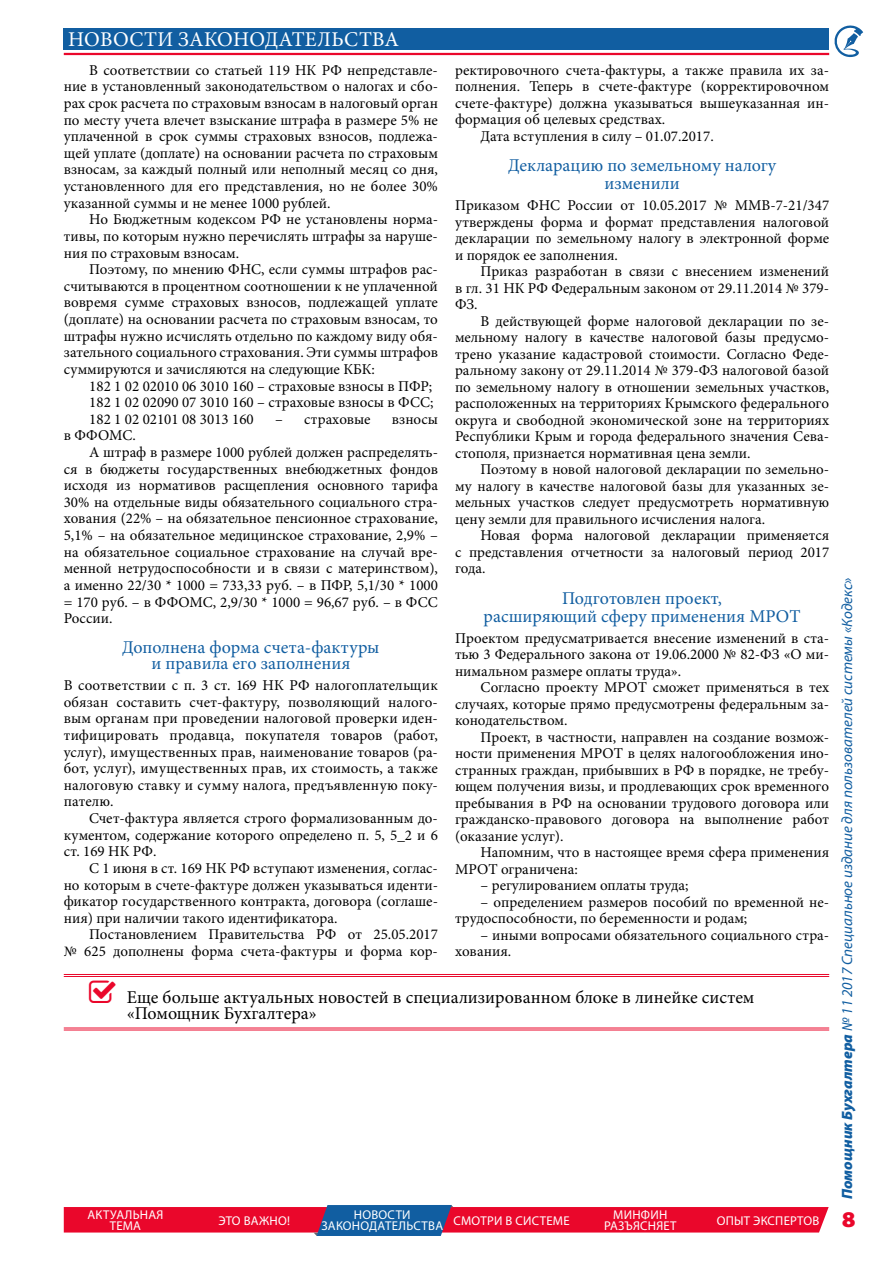
<style>
.page{position:relative;width:893px;height:1263px;background:#fff}
.page>*{position:absolute;margin:0;border:0;box-sizing:border-box;transform-origin:0 0}
.t1{font:900 semi-expanded 22.5px "Myriad Pro";color:#ea072b}
.t2{font:21px "Minion Pro";color:#fff}
.t3{font:18px/18px "Minion Pro";color:#115ea1;text-align:center}
.t4{font:18px/16.5px "Minion Pro";color:#000}
.t5{font:15px/16.5px "Minion Pro";color:#000;text-align:justify}
.t6{font:italic 15px "Myriad Pro";color:#115ea1}
.t7{font:12.75px/10.5px "Myriad Pro";letter-spacing:.105em;color:#fff}
.t8{font:12.75px "Myriad Pro";letter-spacing:.125em;color:#fff}
.t9{font:12.75px "Myriad Pro";letter-spacing:.13em;color:#fff}
.s1{font-weight:900}
</style>
<div class="page">
<svg style="left:834px;top:25px;width:29px;height:32px"></svg>
<div style="left:64px;top:29px;width:765px;height:21px;background:#115ea1"></div>
<hr style="left:64px;top:53px;width:765px;height:2px;background:#ea072b">
<svg style="left:64px;top:1205px;width:765px;height:31px;background:#c93a5e"></svg>
<hr style="left:64px;top:974px;width:765px;height:1px;background:#ea072b">
<hr style="left:64px;top:976px;width:765px;height:1px;background:#ea072b">
<hr style="left:64px;top:1027px;width:765px;height:1px;background:#ea072b">
<hr style="left:64px;top:1029px;width:765px;height:1px;background:#ea072b">
<h2 class="t2" style="left:68px;top:25px;width:32px">Новости</h2>
<h2 class="t2" style="left:178px;top:25px;width:15px">законодательства</h2>
<p class="t5" style="left:64px;top:62px;width:376px;text-indent:26px">В соответствии со статьей 119 НК РФ непредставле&shy;ние в установленный законодательством о налогах и сбо&shy;рах срок расчета по страховым взносам в налоговый орган по месту учета влечет взыскание штрафа в размере 5% не уплаченной в срок суммы страховых взносов, подлежа&shy;щей уплате (доплате) на основании расчета по страховым взносам, за каждый полный или неполный месяц со дня, установленного для его представления, но не более 30% указанной суммы и не менее 1000 рублей.</p>
<p class="t5" style="left:64px;top:211px;width:376px;text-indent:26px">Но Бюджетным кодексом РФ не установлены норма&shy;тивы, по которым нужно перечислять штрафы за наруше&shy;ния по страховым взносам.</p>
<p class="t5" style="left:64px;top:261px;width:376px;text-indent:26px">Поэтому, по мнению ФНС, если суммы штрафов рас&shy;считываются в процентном соотношении к не уплаченной вовремя сумме страховых взносов, подлежащей уплате (доплате) на основании расчета по страховым взносам, то штрафы нужно исчислять отдельно по каждому виду обя&shy;зательного социального страхования. Эти суммы штрафов суммируются и зачисляются на следующие КБК:</p>
<p class="t5" style="left:89px;top:377px;width:346px">182 1 02 02010 06 3010 160 – страховые взносы в ПФР; 182 1 02 02090 07 3010 160 – страховые взносы в ФСС; 182 1 02 02101 08 3013 160</p>
<p class="t5" style="left:455px;top:62px;width:376px">ректировочного счета-фактуры, а также правила их за-</p>
<p class="t5" style="left:455px;top:78px;width:376px">полнения. Теперь в счете-фактуре (корректировочном</p>
<p class="t5" style="left:455px;top:95px;width:376px">счете-фактуре) должна указываться вышеуказанная ин-</p>
<p class="t5" style="left:455px;top:111px;width:212px">формация об целевых средствах.</p>
<p class="t5" style="left:480px;top:128px;width:235px">Дата вступления в силу – 01.07.2017.</p>
<p class="t3" style="left:508px;top:157px;width:269px">Декларацию по земельному налогу изменили</p>
<p class="t5" style="left:455px;top:197px;width:376px">Приказом ФНС России от 10.05.2017 № ММВ-7-21/347 утверждены форма и формат представления налоговой декларации по земельному налогу в электронной форме и порядок ее заполнения.</p>
<p class="t5" style="left:455px;top:263px;width:376px;text-indent:26px">Приказ разработан в связи с внесением изменений в гл. 31 НК РФ Федеральным законом от 29.11.2014 № 379- ФЗ.</p>
<p class="t5" style="left:455px;top:313px;width:376px;text-indent:26px">В действующей форме налоговой декларации по зе&shy;мельному налогу в качестве налоговой базы предусмо&shy;трено указание кадастровой стоимости. Согласно Феде&shy;ральному закону от 29.11.2014 № 379-ФЗ налоговой базой по земельному налогу в отношении земельных участков, расположенных на территориях Крымского федерального округа и свободной экономической зоне на территориях Республики Крым и города федерального значения Сева&shy;стополя, признается нормативная цена земли.</p>
<p class="t5" style="left:455px;top:461px;width:376px;text-indent:26px">Поэтому в новой налоговой декларации по земельно&shy;му налогу в качестве налоговой базы для указанных зе&shy;мельных участков следует предусмотреть нормативную цену земли для правильного исчисления налога.</p>
<p class="t5" style="left:455px;top:527px;width:376px;text-indent:26px">Новая форма налоговой декларации применяется с представления отчетности за налоговый период 2017 года.</p>
<p class="t3" style="left:484px;top:589px;width:318px">Подготовлен проект,<br>расширяющий сферу применения МРОТ</p>
<p class="t5" style="left:455px;top:630px;width:376px">Проектом предусматривается внесение изменений в ста&shy;тью 3 Федерального закона от 19.06.2000 № 82-ФЗ «О ми&shy;нимальном размере оплаты труда».</p>
<p class="t5" style="left:455px;top:679px;width:376px;text-indent:26px">Согласно проекту МРОТ сможет применяться в тех случаях, которые прямо предусмотрены федеральным за&shy;конодательством.</p>
<p class="t5" style="left:455px;top:729px;width:376px;text-indent:26px">Проект, в частности, направлен на создание возмож&shy;ности применения МРОТ в целях налогообложения ино&shy;странных граждан, прибывших в РФ в порядке, не требу&shy;ющем получения визы, и продлевающих срок временного пребывания в РФ на основании трудового договора или гражданско-правового договора на выполнение работ (оказание услуг).</p>
<p class="t5" style="left:455px;top:844px;width:376px;text-indent:26px">Напомним, что в настоящее время сфера применения<br>МРОТ ограничена:</p>
<p class="t5" style="left:480px;top:877px;width:210px">– регулированием оплаты труда;</p>
<p class="t5" style="left:455px;top:894px;width:376px;text-indent:26px">– определением размеров пособий по временной не&shy;трудоспособности, по беременности и родам;</p>
<p class="t5" style="left:455px;top:927px;width:376px;text-indent:26px">– иными вопросами обязательного социального стра&shy;хования.</p>
<p class="t4" style="left:127px;top:988px;width:629px">Еще больше актуальных новостей в специализированном блоке в линейке систем «Помощник Бухгалтера»</p>
<p class="t5" style="left:275px;top:411px;width:97px">– страховые</p>
<p class="t5" style="left:392px;top:411px;width:48px">взносы</p>
<p class="t5" style="left:64px;top:427px;width:74px">в ФФОМС.</p>
<p class="t5" style="left:89px;top:444px;width:350px">А штраф в размере 1000 рублей должен распределять-</p>
<p class="t5" style="left:64px;top:461px;width:376px">ся в бюджеты государственных внебюджетных фондов</p>
<p class="t5" style="left:64px;top:477px;width:376px">исходя из нормативов расщепления основного тарифа</p>
<p class="t5" style="left:64px;top:494px;width:376px">30% на отдельные виды обязательного социального стра-</p>
<p class="t5" style="left:64px;top:510px;width:376px">хования (22% – на обязательное пенсионное страхование,</p>
<p class="t5" style="left:64px;top:527px;width:376px">5,1% – на обязательное медицинское страхование, 2,9% –</p>
<p class="t5" style="left:64px;top:544px;width:376px">на обязательное социальное страхование на случай вре-</p>
<p class="t5" style="left:64px;top:560px;width:376px">менной нетрудоспособности и в связи с материнством),</p>
<p class="t5" style="left:64px;top:577px;width:376px">а именно 22/30 * 1000 = 733,33 руб. – в ПФР, 5,1/30 * 1000</p>
<p class="t5" style="left:64px;top:594px;width:376px">= 170 руб. – в ФФОМС, 2,9/30 * 1000 = 96,67 руб. – в ФСС</p>
<p class="t5" style="left:64px;top:610px;width:50px">России.</p>
<p class="t3" style="left:122px;top:639px;width:259px;line-height:16.6px">Дополнена форма счета-фактуры и правила его заполнения</p>
<p class="t5" style="left:64px;top:677px;width:376px">В соответствии с п. 3 ст. 169 НК РФ налогоплательщик обязан составить счет-фактуру, позволяющий налого&shy;вым органам при проведении налоговой проверки иден&shy;тифицировать продавца, покупателя товаров (работ, услуг), имущественных прав, наименование товаров (ра&shy;бот, услуг), имущественных прав, их стоимость, а также налоговую ставку и сумму налога, предъявленную поку&shy;пателю.</p>
<p class="t5" style="left:64px;top:810px;width:376px;text-indent:26px">Счет-фактура является строго формализованным до&shy;кументом, содержание которого определено п. 5, 5_2 и 6 ст. 169 НК РФ.</p>
<p class="t5" style="left:64px;top:860px;width:376px;text-indent:26px">С 1 июня в ст. 169 НК РФ вступают изменения, соглас&shy;но которым в счете-фактуре должен указываться иденти&shy;фикатор государственного контракта, договора (соглаше&shy;ния) при наличии такого идентификатора.</p>
<p class="t5" style="left:64px;top:926px;width:376px;text-align:right">Постановлением Правительства РФ от 25.05.2017<br>№ 625 дополнены форма счета-фактуры и форма кор-</p>
<p class="t7" style="left:110px;top:1209px;width:55px;text-indent:-22px">Актуальная тема</p>
<p class="t7" style="left:218px;top:1215px;width:73px">это важно!</p>
<p class="t7" style="left:354px;top:1209px;width:58px">но вости</p>
<p class="t7" style="left:321px;top:1220px;width:31px">законо</p>
<p class="t7" style="left:369px;top:1220px;width:94px">дательства смо</p>
<p class="t9" style="left:481px;top:1212px;width:91px">три в системе</p>
<p class="t7" style="left:604px;top:1209px;width:73px;text-align:center">минфин разъясн яет</p>
<p class="t8" style="left:717px;top:1212px;width:104px">опыт экспертов</p>
<p class="t6" style="left:838px;top:1199px;width:623px;rotate:-90deg"><span class="s1">Помощник Бухгалтера</span> № 11 2017 Специальное издание для пользователей системы «Кодекс»</p>
<h1 class="t1" style="left:842px;top:1204px;width:15px">8</h1>
</div>
